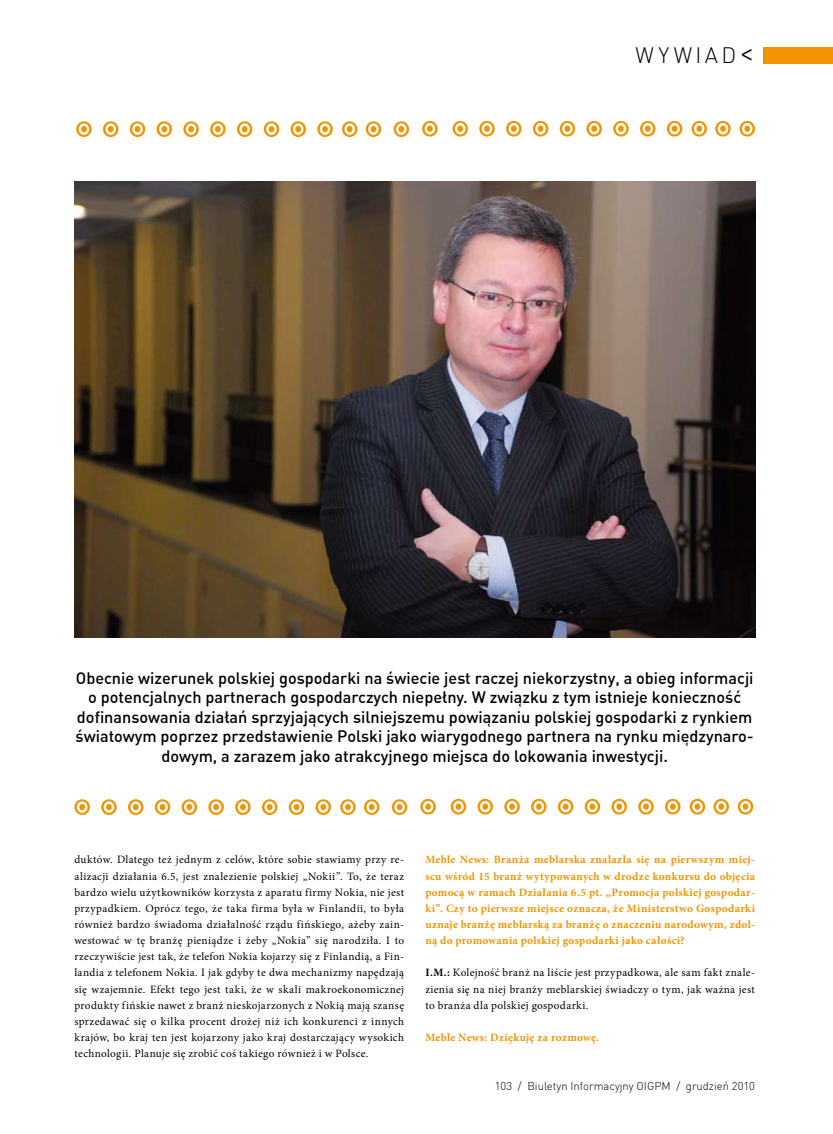
<style>
.page{position:relative;width:833px;height:1134px;background:#fff}
.page>*{position:absolute;margin:0;border:0;box-sizing:border-box;transform-origin:0 0}
.t1{font:300 21.88px "DINCE";letter-spacing:.155em;color:#000}
.t2{font:16.25px/19.5px "DINCE Medium Alternate";color:#000;text-align:center}
.t3{font:11.25px/16.1px "Minion Pro";letter-spacing:.03em;color:#000;text-align:justify}
.t4{font:700 11.25px/16.1px "Minion Pro";letter-spacing:.03em;color:#f29400;text-align:justify}
.t5{font:300 11.25px "DINCE";color:#000}
.s1{font-size:31.25px}
.s2{font-weight:700}
</style>
<div class="page">
<div style="left:764px;top:47px;width:69px;height:16px;background:#f29400"></div>
<svg style="left:364px;top:799px;width:15px;height:16px"></svg>
<svg style="left:340px;top:799px;width:16px;height:16px"></svg>
<svg style="left:315px;top:799px;width:16px;height:16px"></svg>
<svg style="left:289px;top:799px;width:15px;height:16px"></svg>
<svg style="left:262px;top:799px;width:15px;height:16px"></svg>
<svg style="left:235px;top:799px;width:16px;height:16px"></svg>
<svg style="left:208px;top:799px;width:16px;height:16px"></svg>
<svg style="left:182px;top:799px;width:15px;height:16px"></svg>
<svg style="left:155px;top:799px;width:15px;height:16px"></svg>
<svg style="left:128px;top:799px;width:15px;height:16px"></svg>
<svg style="left:101px;top:799px;width:16px;height:16px"></svg>
<svg style="left:74px;top:799px;width:16px;height:16px"></svg>
<svg style="left:392px;top:799px;width:15px;height:16px"></svg>
<svg style="left:713px;top:799px;width:16px;height:15px"></svg>
<svg style="left:689px;top:799px;width:16px;height:15px"></svg>
<svg style="left:665px;top:799px;width:15px;height:15px"></svg>
<svg style="left:638px;top:799px;width:15px;height:15px"></svg>
<svg style="left:611px;top:799px;width:16px;height:15px"></svg>
<svg style="left:584px;top:799px;width:16px;height:15px"></svg>
<svg style="left:558px;top:799px;width:15px;height:15px"></svg>
<svg style="left:531px;top:799px;width:15px;height:15px"></svg>
<svg style="left:504px;top:799px;width:16px;height:15px"></svg>
<svg style="left:477px;top:799px;width:16px;height:15px"></svg>
<svg style="left:451px;top:799px;width:15px;height:15px"></svg>
<svg style="left:420px;top:799px;width:16px;height:15px"></svg>
<svg style="left:737px;top:799px;width:16px;height:15px"></svg>
<svg style="left:366px;top:121px;width:15px;height:16px"></svg>
<svg style="left:342px;top:121px;width:15px;height:16px"></svg>
<svg style="left:317px;top:121px;width:16px;height:16px"></svg>
<svg style="left:290px;top:121px;width:16px;height:16px"></svg>
<svg style="left:264px;top:121px;width:15px;height:16px"></svg>
<svg style="left:237px;top:121px;width:15px;height:16px"></svg>
<svg style="left:210px;top:121px;width:16px;height:16px"></svg>
<svg style="left:183px;top:121px;width:16px;height:16px"></svg>
<svg style="left:157px;top:121px;width:15px;height:16px"></svg>
<svg style="left:130px;top:121px;width:15px;height:16px"></svg>
<svg style="left:103px;top:121px;width:15px;height:16px"></svg>
<svg style="left:76px;top:121px;width:16px;height:16px"></svg>
<svg style="left:393px;top:121px;width:16px;height:16px"></svg>
<svg style="left:715px;top:121px;width:15px;height:16px"></svg>
<svg style="left:691px;top:121px;width:16px;height:16px"></svg>
<svg style="left:667px;top:121px;width:15px;height:16px"></svg>
<svg style="left:640px;top:121px;width:15px;height:16px"></svg>
<svg style="left:613px;top:121px;width:15px;height:16px"></svg>
<svg style="left:586px;top:121px;width:16px;height:16px"></svg>
<svg style="left:559px;top:121px;width:16px;height:16px"></svg>
<svg style="left:533px;top:121px;width:15px;height:16px"></svg>
<svg style="left:506px;top:121px;width:15px;height:16px"></svg>
<svg style="left:479px;top:121px;width:16px;height:16px"></svg>
<svg style="left:452px;top:121px;width:16px;height:16px"></svg>
<svg style="left:422px;top:121px;width:15px;height:16px"></svg>
<svg style="left:739px;top:121px;width:16px;height:16px"></svg>
<img style="left:74px;top:182px;width:681px;height:455px">
<h1 class="t1" style="left:635px;top:41px;width:121px">WYWIAD<span class="s1">&lt;</span></h1>
<p class="t2" style="left:76px;top:668px;width:679px">Obecnie wizerunek polskiej gospodarki na świecie jest raczej niekorzystny, a obieg informacji o potencjalnych partnerach gospodarczych niepełny. W związku z tym istnieje konieczność dofinansowania działań sprzyjających silniejszemu powiązaniu polskiej gospodarki z rynkiem światowym poprzez przedstawienie Polski jako wiarygodnego partnera na rynku międzynaro&shy;dowym, a zarazem jako atrakcyjnego miejsca do lokowania inwestycji.</p>
<p class="t3" style="left:74px;top:852px;width:331px">duktów. Dlatego też jednym z celów, które sobie stawiamy przy re&shy;alizacji działania 6.5, jest znalezienie polskiej „Nokii”. To, że teraz bardzo wielu użytkowników korzysta z aparatu firmy Nokia, nie jest przypadkiem. Oprócz tego, że taka firma była w Finlandii, to była również bardzo świadoma działalność rządu fińskiego, ażeby zain&shy;westować w tę branżę pieniądze i żeby „Nokia” się narodziła. I to rzeczywiście jest tak, że telefon Nokia kojarzy się z Finlandią, a Fin&shy;landia z telefonem Nokia. I jak gdyby te dwa mechanizmy napędzają się wzajemnie. Efekt tego jest taki, że w skali makroekonomicznej produkty fińskie nawet z branż nieskojarzonych z Nokią mają szansę sprzedawać się o kilka procent drożej niż ich konkurenci z innych krajów, bo kraj ten jest kojarzony jako kraj dostarczający wysokich technologii. Planuje się zrobić coś takiego również i w Polsce.</p>
<p class="t4" style="left:425px;top:852px;width:331px">Meble News: Branża meblarska znalazła się na pierwszym miej&shy;scu wśród 15 branż wytypowanych w drodze konkursu do objęcia pomocą w ramach Działania 6.5 pt. „Promocja polskiej gospodar&shy;ki”. Czy to pierwsze miejsce oznacza, że Ministerstwo Gospodarki uznaje branżę meblarską za branżę o znaczeniu narodowym, zdol&shy;ną do promowania polskiej gospodarki jako całości?</p>
<p class="t3" style="left:425px;top:965px;width:331px"><span class="s2">I.M.:</span> Kolejność branż na liście jest przypadkowa, ale sam fakt znale&shy;zienia się na niej branży meblarskiej świadczy o tym, jak ważna jest to branża dla polskiej gospodarki.</p>
<p class="t4" style="left:425px;top:1029px;width:175px">Meble News: Dziękuję za rozmowę.</p>
<p class="t5" style="left:495px;top:1079px;width:262px">103 / Biuletyn Informacyjny OIGPM / grudzień 2010</p>
</div>
